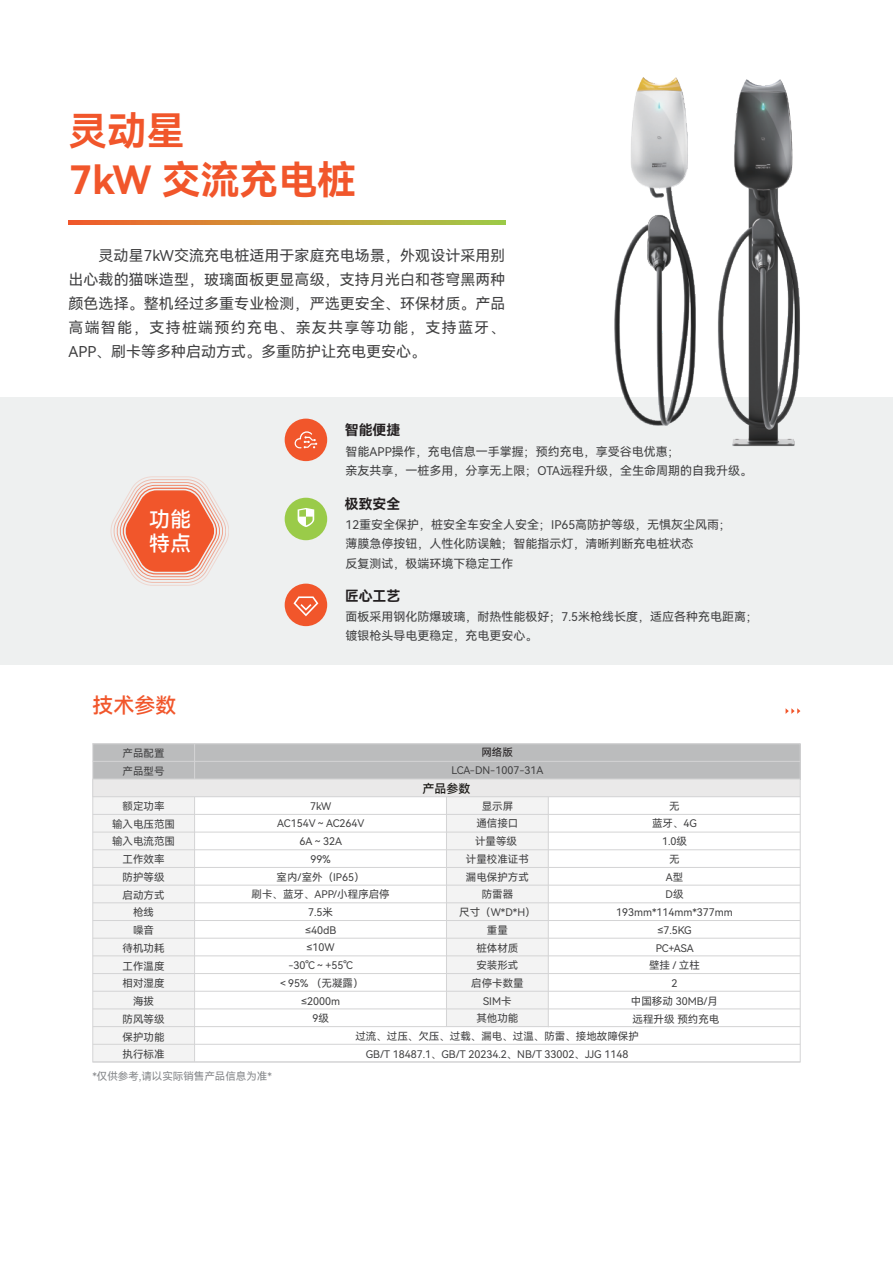
<style>
.page{position:relative;width:893px;height:1263px;background:#fff}
.page>*{position:absolute;margin:0;border:0;box-sizing:border-box;transform-origin:0 0}
.t1{font:39px "Harmony OS Sans SC Bold";color:#f1562b}
.t2{font:21px "Harmony OS Sans SC Medium";color:#f1562b}
.t3{font:21px/24px "Harmony OS Sans SC Medium";color:#fff}
.t4{font:15px/24px "Harmony OS Sans SC";letter-spacing:.005em;color:#404041;text-align:justify}
.t5{font:13.95px "Harmony OS Sans SC Bold";color:#231f20}
.t6{font:12px/19.5px "Harmony OS Sans SC";color:#404041}
.t7{font:12px "Harmony OS Sans SC Medium";color:#1b1916}
.t8{font:10.5px/17.7px "Harmony OS Sans SC";color:#404041;text-align:center}
.t9{font:10.5px "Harmony OS Sans SC";color:#86888b}
.t10{font:10.5px "Harmony OS Sans SC";color:#231f20}
</style>
<div class="page">
<div style="left:0;top:397px;width:893px;height:268px;background:#eef0f0"></div>
<div style="left:93px;top:744px;width:707px;height:35px;background:#bbbcbd"></div>
<div style="left:93px;top:797px;width:102px;height:265px;background:#f3f3f3"></div>
<div style="left:446px;top:779px;width:102px;height:247px;background:#f3f3f3"></div>
<hr style="left:194px;top:744px;width:1px;height:318px;background:#d4d4d5">
<hr style="left:446px;top:795px;width:1px;height:232px;background:#d4d4d5">
<hr style="left:548px;top:795px;width:1px;height:232px;background:#d4d4d5">
<div style="left:93px;top:779px;width:707px;height:18px;background:#eae9e9"></div>
<hr style="left:93px;top:761px;width:707px;height:1px;background:#d4d4d5">
<hr style="left:93px;top:778px;width:707px;height:1px;background:#d4d4d5">
<hr style="left:93px;top:796px;width:707px;height:1px;background:#d4d4d5">
<hr style="left:93px;top:814px;width:707px;height:1px;background:#d4d4d5">
<hr style="left:93px;top:831px;width:707px;height:1px;background:#d4d4d5">
<hr style="left:93px;top:849px;width:707px;height:1px;background:#d4d4d5">
<hr style="left:93px;top:867px;width:707px;height:1px;background:#d4d4d5">
<hr style="left:93px;top:885px;width:707px;height:1px;background:#d4d4d5">
<hr style="left:93px;top:902px;width:707px;height:1px;background:#d4d4d5">
<hr style="left:93px;top:920px;width:707px;height:1px;background:#d4d4d5">
<hr style="left:93px;top:938px;width:707px;height:1px;background:#d4d4d5">
<hr style="left:93px;top:955px;width:707px;height:1px;background:#d4d4d5">
<hr style="left:93px;top:973px;width:707px;height:1px;background:#d4d4d5">
<hr style="left:93px;top:991px;width:707px;height:1px;background:#d4d4d5">
<hr style="left:93px;top:1008px;width:707px;height:1px;background:#d4d4d5">
<hr style="left:93px;top:1026px;width:707px;height:1px;background:#d4d4d5">
<hr style="left:93px;top:1044px;width:707px;height:1px;background:#d4d4d5">
<svg style="left:786px;top:708px;width:14px;height:6px"></svg>
<svg style="left:111px;top:477px;width:118px;height:108px"></svg>
<div style="left:285px;top:498px;width:42px;height:42px;background:#9acb49;border-radius:50%"></div>
<svg style="left:298px;top:508px;width:16px;height:19px"></svg>
<div style="left:285px;top:584px;width:42px;height:42px;background:#f1562b;border-radius:50%"></div>
<svg style="left:293px;top:596px;width:25px;height:20px"></svg>
<div style="left:285px;top:419px;width:42px;height:42px;background:#f1562b;border-radius:50%"></div>
<svg style="left:295px;top:431px;width:22px;height:17px"></svg>
<svg style="left:68px;top:220px;width:438px;height:5px;background:#c99639"></svg>
<img style="left:614px;top:78px;width:82px;height:348px">
<img style="left:718px;top:79px;width:82px;height:367px">
<h1 class="t1" style="left:68px;top:104px;width:118px">灵动星</h1>
<h1 class="t1" style="left:69px;top:152px;width:288px">7kW 交流充电桩</h1>
<h3 class="t4" style="left:68px;top:244px;width:439px;text-indent:30px">灵动星7kW交流充电桩适用于家庭充电场景，外观设计采用别出心裁的猫咪造型，玻璃面板更显高级，支持月光白和苍穹黑两种颜色选择。整机经过多重专业检测，严选更安全、环保材质。产品高端智能，支持桩端预约充电、亲友共享等功能，支持蓝牙、APP、刷卡等多种启动方式。多重防护让充电更安心。</h3>
<h2 class="t3" style="left:149px;top:507px;width:43px">功能特点</h2>
<h2 class="t2" style="left:93px;top:691px;width:86px">技术参数</h2>
<h3 class="t5" style="left:345px;top:421px;width:57px">智能便捷</h3>
<p class="t6" style="left:346px;top:441px;width:408px">智能APP操作，充电信息一手掌握；预约充电，享受谷电优惠；<br>亲友共享，一桩多用，分享无上限；OTA远程升级，全生命周期的自我升级。</p>
<h3 class="t5" style="left:345px;top:494px;width:57px">极致安全</h3>
<p class="t6" style="left:346px;top:514px;width:387px">12重安全保护，桩安全车安全人安全；IP65高防护等级，无惧灰尘风雨；薄膜急停按钮，人性化防误触；智能指示灯，清晰判断充电桩状态<br>反复测试，极端环境下稳定工作</p>
<h3 class="t5" style="left:345px;top:586px;width:57px">匠心工艺</h3>
<p class="t6" style="left:346px;top:606px;width:414px">面板采用钢化防爆玻璃，耐热性能极好；7.5米枪线长度，适应各种充电距离；镀银枪头导电更稳定，充电更安心。</p>
<p class="t10" style="left:481px;top:745px;width:33px">网络版</p>
<p class="t8" style="left:451px;top:761px;width:94px">LCA-DN-1007-31A</p>
<p class="t8" style="left:123px;top:744px;width:43px;text-align:left">产品配置产品型号</p>
<p class="t8" style="left:112px;top:797px;width:64px">额定功率<br>输入电压范围输入电流范围工作效率<br>防护等级<br>启动方式<br>枪线<br>噪音<br>待机功耗<br>工作温度<br>相对湿度<br>海拔<br>防风等级<br>保护功能<br>执行标准</p>
<p class="t8" style="left:616px;top:797px;width:118px">无<br>蓝牙、4G<br>1.0级<br>无<br>A型<br>D级<br>193mm*114mm*377mm ≤7.5KG<br>PC+ASA<br>壁挂 / 立柱<br>2<br>中国移动 30MB/月<br>远程升级 预约充电</p>
<p class="t7" style="left:422px;top:780px;width:49px">产品参数</p>
<p class="t8" style="left:459px;top:797px;width:78px">显示屏<br>通信接口<br>计量等级<br>计量校准证书<br>漏电保护方式<br>防雷器<br>尺寸（W*D*H）重量<br>桩体材质<br>安装形式<br>启停卡数量<br>SIM卡<br>其他功能</p>
<p class="t8" style="left:252px;top:796px;width:140px">7kW<br>AC154V～AC264V<br>6A～32A<br>99%<br>室内/室外（IP65）<br>刷卡、蓝牙、APP/小程序启停<br>7.5米<br>≤40dB<br>≤10W<br>-30℃～+55℃<br>＜95% （无凝露）<br>≤2000m<br>9级</p>
<p class="t8" style="left:355px;top:1027px;width:285px">过流、过压、欠压、过载、漏电、过温、防雷、接地故障保护<br>GB/T 18487.1、GB/T 20234.2、NB/T 33002、JJG 1148</p>
<p class="t9" style="left:92px;top:1069px;width:181px">*仅供参考,请以实际销售产品信息为准*</p>
</div>
